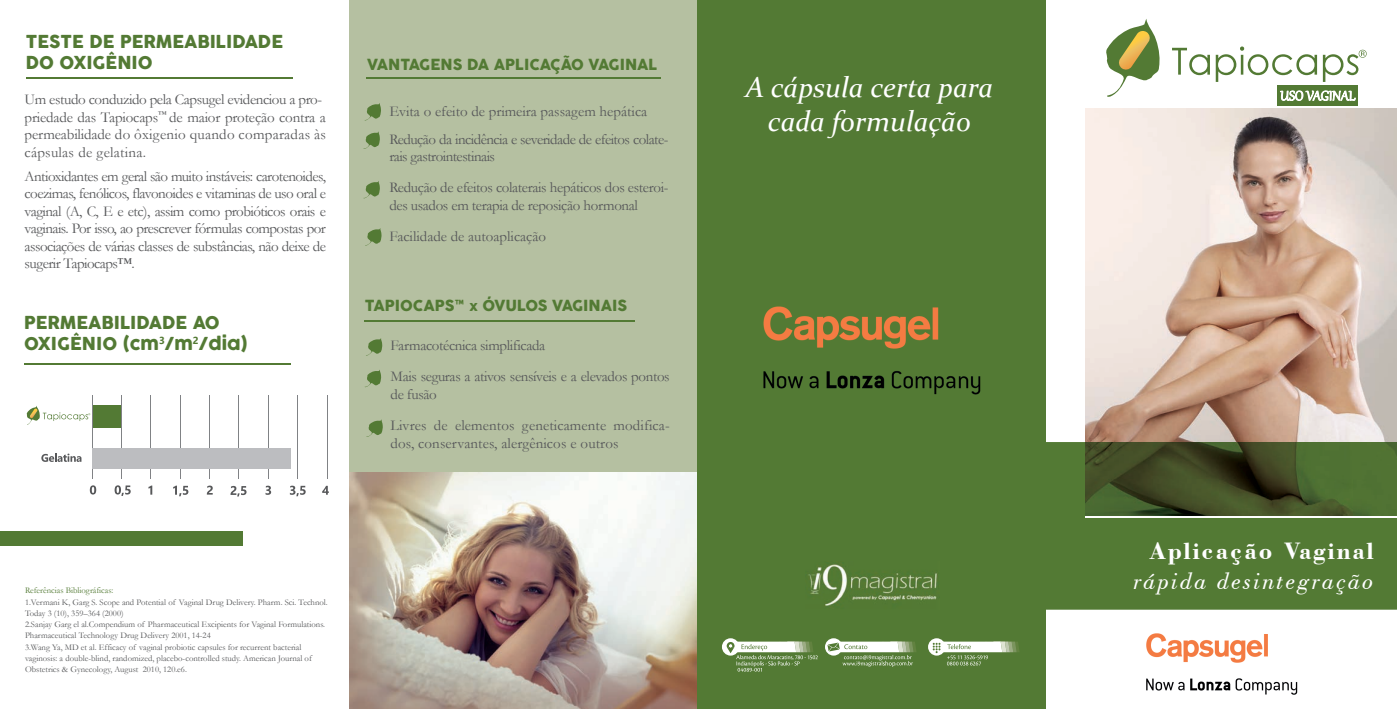
<style>
.page{position:relative;width:1397px;height:709px;background:#fff}
.page>*{position:absolute;margin:0;border:0;box-sizing:border-box;transform-origin:0 0}
.t1{font:italic 28.75px/33.8px "Constantia";color:#fff;text-align:center}
.t2{font:italic 25px "Bodoni BT";letter-spacing:.08em;color:#fff}
.t3{font:700 25px "Bodoni BT";letter-spacing:.08em;color:#fff}
.t4{font:17.5px/21px "Cocogoose";color:#537a34}
.t5{font:15px/17.5px "Garamond";letter-spacing:-.025em;color:#57585a}
.t6{font:15px/31.2px "Garamond";letter-spacing:.01em;color:#57585a}
.t7{font:15px "Cocogoose";color:#537a34}
.t8{font:8.75px/11.2px "Garamond";color:#57585a}
.t9{font:8.75px "Garamond";color:#537a34}
.s1{font-size:12.5px}
</style>
<div class="page">
<div style="left:349px;top:0;width:348px;height:472px;background:#b5c0a1"></div>
<img style="left:349px;top:472px;width:348px;height:237px">
<img style="left:1085px;top:108px;width:311px;height:334px">
<svg style="left:1045px;top:442px;width:351px;height:167px;background:#4c6a2f"></svg>
<svg style="left:1106px;top:19px;width:53px;height:78px"></svg>
<svg style="left:1172px;top:46px;width:194px;height:36px"></svg>
<hr style="left:1085px;top:516px;width:311px;height:2px;background:#fff">
<div style="left:697px;top:0;width:348px;height:709px;background:#537a34"></div>
<svg style="left:366px;top:103px;width:15px;height:17px"></svg>
<svg style="left:363px;top:131px;width:17px;height:18px"></svg>
<svg style="left:364px;top:181px;width:16px;height:17px"></svg>
<svg style="left:367px;top:228px;width:14px;height:17px"></svg>
<div style="left:0;top:531px;width:242px;height:15px;background:#537a34"></div>
<svg style="left:721px;top:638px;width:18px;height:17px"></svg>
<svg style="left:726px;top:641px;width:91px;height:31px"></svg>
<svg style="left:824px;top:638px;width:18px;height:17px"></svg>
<svg style="left:927px;top:638px;width:18px;height:17px"></svg>
<svg style="left:932px;top:641px;width:87px;height:24px"></svg>
<img style="left:808px;top:564px;width:129px;height:42px">
<img style="left:1146px;top:633px;width:152px;height:62px">
<img style="left:763px;top:306px;width:218px;height:89px">
<hr style="left:366px;top:77px;width:294px;height:1px;background:#537a34">
<hr style="left:363px;top:320px;width:271px;height:2px;background:#537a34">
<svg style="left:368px;top:338px;width:14px;height:17px"></svg>
<svg style="left:365px;top:370px;width:16px;height:17px"></svg>
<svg style="left:366px;top:419px;width:17px;height:18px"></svg>
<div style="left:1277px;top:85px;width:80px;height:20px;background:#537a34"></div>
<svg style="left:1280px;top:90px;width:75px;height:11px"></svg>
<hr style="left:26px;top:77px;width:266px;height:1px;background:#537a34">
<hr style="left:25px;top:362px;width:266px;height:2px;background:#537a34">
<hr style="left:210px;top:395px;width:1px;height:84px;background:#808285">
<hr style="left:239px;top:395px;width:1px;height:84px;background:#808285">
<hr style="left:151px;top:395px;width:1px;height:84px;background:#808285">
<hr style="left:180px;top:395px;width:1px;height:84px;background:#808285">
<div style="left:93px;top:404px;width:29px;height:23px;background:#537a34"></div>
<svg style="left:26px;top:406px;width:64px;height:18px"></svg>
<svg style="left:41px;top:453px;width:40px;height:9px"></svg>
<hr style="left:93px;top:395px;width:1px;height:84px;background:#808285">
<hr style="left:122px;top:395px;width:1px;height:84px;background:#808285">
<hr style="left:268px;top:395px;width:1px;height:84px;background:#808285">
<hr style="left:297px;top:395px;width:1px;height:84px;background:#808285">
<hr style="left:327px;top:395px;width:1px;height:84px;background:#808285">
<div style="left:93px;top:448px;width:198px;height:20px;background:#bcbdc0"></div>
<svg style="left:90px;top:485px;width:6px;height:9px"></svg>
<svg style="left:115px;top:485px;width:16px;height:11px"></svg>
<svg style="left:148px;top:485px;width:4px;height:9px"></svg>
<svg style="left:173px;top:485px;width:15px;height:11px"></svg>
<svg style="left:207px;top:485px;width:6px;height:9px"></svg>
<svg style="left:230px;top:486px;width:16px;height:10px"></svg>
<svg style="left:265px;top:485px;width:6px;height:10px"></svg>
<svg style="left:290px;top:485px;width:15px;height:11px"></svg>
<svg style="left:322px;top:486px;width:7px;height:8px"></svg>
<svg style="left:827px;top:641px;width:89px;height:26px"></svg>
<p class="t4" style="left:26px;top:31px;width:259px">TESTE DE PERMEABILIDADE<br>DO OXIGÊNIO</p>
<p class="t5" style="left:25px;top:90px;width:303px">Um estudo conduzido pela Capsugel evidenciou a pro&shy;priedade das Tapiocaps<sup>™</sup> de maior proteção contra a permeabilidade do ôxigenio quando comparadas às cápsulas de gelatina.</p>
<p class="t5" style="left:25px;top:167px;width:303px;text-align:justify">Antioxidantes em geral são muito instáveis: carotenoides, coezimas, fenólicos, flavonoides e vitaminas de uso oral e vaginal (A, C, E e etc), assim como probióticos orais e vaginais. Por isso, ao prescrever fórmulas compostas por associações de várias classes de substâncias, não deixe de sugerir Tapiocaps™.</p>
<p class="t4" style="left:24px;top:312px;width:225px">PERMEABILIDADE AO<br>OXIGÊNIO (cm<sup>3</sup>/m<sup>2</sup>/dia)</p>
<p class="t7" style="left:367px;top:54px;width:291px">VANTAGENS DA APLICAÇÃO VAGINAL</p>
<p class="t5" style="left:389px;top:97px;width:280px;line-height:27.5px">Evita o efeito de primeira passagem hepática<br>Redução da incidência e severidade de efeitos colate-</p>
<p class="t5" style="left:389px;top:140px;width:280px;line-height:31.2px">rais gastrointestinais<br>Redução de efeitos colaterais hepáticos dos esteroi-</p>
<p class="t5" style="left:389px;top:189px;width:250px;line-height:31.2px">des usados em terapia de reposição hormonal<br>Facilidade de autoaplicação</p>
<p class="t7" style="left:365px;top:295px;width:264px">TAPIOCAPS™ <span class="s1">x</span> ÓVULOS VAGINAIS</p>
<p class="t5" style="left:390px;top:329px;width:280px;line-height:31.2px">Farmacotécnica simplificada<br>Mais seguras a ativos sensíveis e a elevados pontos</p>
<p class="t6" style="left:390px;top:378px;width:280px">de fusão<br>Livres de elementos geneticamente modifica-</p>
<p class="t6" style="left:390px;top:427px;width:229px">dos, conservantes, alergênicos e outros</p>
<p class="t9" style="left:25px;top:584px;width:90px">Referências Bibliográficas:</p>
<p class="t8" style="left:25px;top:596px;width:304px">1.Vermani K, Garg S. Scope and Potential of Vaginal Drug Delivery. Pharm. Sci. Technol.<br>Today 3 (10), 359–364 (2000)<br>2.Sanjay Garg el al.Compendium of Pharmaceutical Excipients for Vaginal Formulations.<br>Pharmaceutical Technology Drug Delivery 2001, 14-24<br>3.Wang Ya, MD et al. Efficacy of vaginal probiotic capsules for recurrent bacterial vaginosis: a double-blind, randomized, placebo-controlled study. American Journal of Obstetrics &amp; Gynecology, August 2010, 120.e6.</p>
<h1 class="t1" style="left:745px;top:69px;width:249px">A cápsula certa para cada formulação</h1>
<h2 class="t3" style="left:1149px;top:535px;width:225px">Aplicação Vaginal</h2>
<h2 class="t2" style="left:1133px;top:566px;width:241px">rápida desintegração</h2>
</div>
